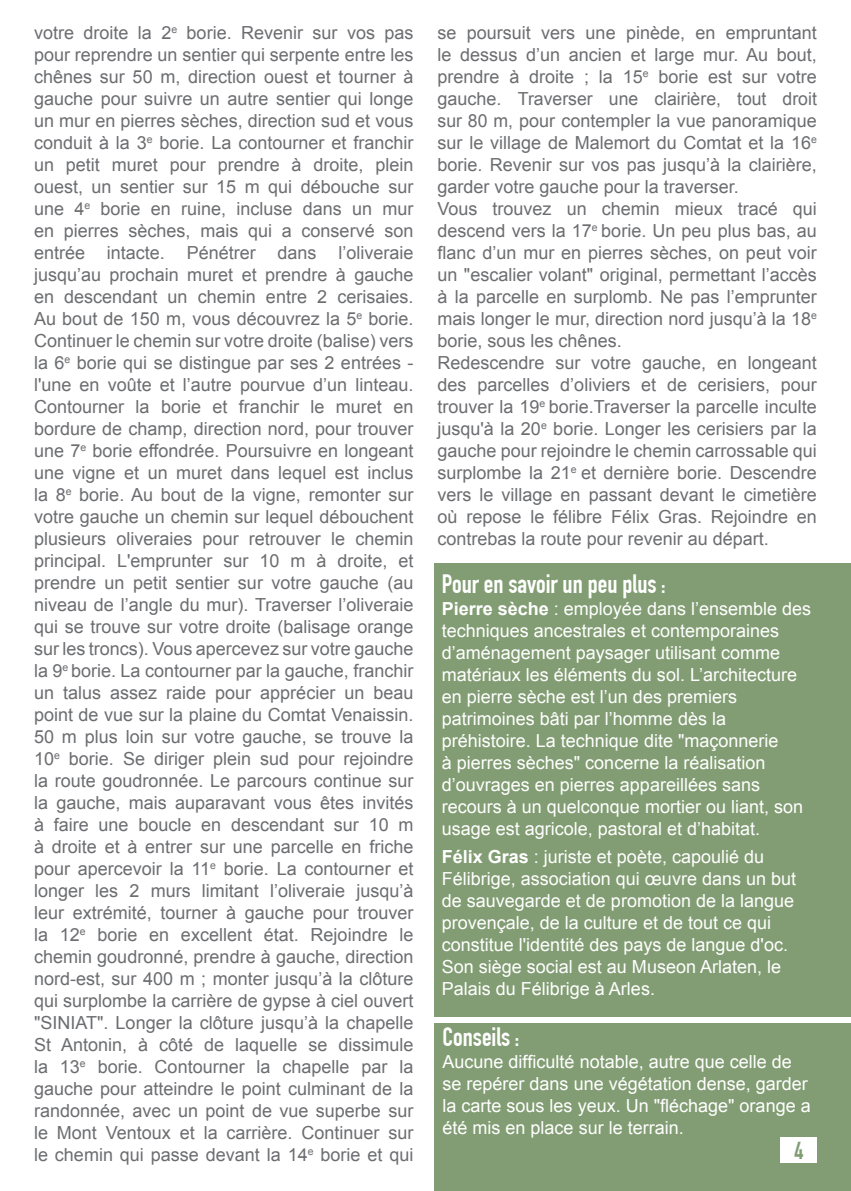
<style>
.page{position:relative;width:851px;height:1191px;background:#fff}
.page>*{position:absolute;margin:0;border:0;box-sizing:border-box;transform-origin:0 0}
.t1{font:700 26px "DIN Condensed";color:#fff}
.t2{font:700 24px "DIN Condensed";color:#829d73}
.t3{font:18px/22px "Arial";color:#6c6d70;text-align:justify}
.t4{font:18px/22px "Arial";color:#fff}
.s1{font-size:24px}
.s2{font-weight:700}
</style>
<div class="page">
<div style="left:434px;top:1023px;width:416px;height:168px;background:#829d73"></div>
<div style="left:434px;top:564px;width:416px;height:453px;background:#829d73"></div>
<div style="left:780px;top:1137px;width:36px;height:25px;background:#fff"></div>
<p class="t3" style="left:34px;top:21px;width:381px">votre droite la 2<sup>e</sup> borie. Revenir sur vos pas pour reprendre un sentier qui serpente entre les chênes sur 50 m, direction ouest et tourner à gauche pour suivre un autre sentier qui longe un mur en pierres sèches, direction sud et vous conduit à la 3<sup>e</sup> borie. La contourner et franchir un petit muret pour prendre à droite, plein ouest, un sentier sur 15 m qui débouche sur une 4<sup>e</sup> borie en ruine, incluse dans un mur en pierres sèches, mais qui a conservé son entrée intacte. Pénétrer dans l’oliveraie jusqu’au prochain muret et prendre à gauche en descendant un chemin entre 2 cerisaies.<br>Au bout de 150 m, vous découvrez la 5<sup>e</sup> borie.<br>Continuer le chemin sur votre droite (balise) vers la 6<sup>e</sup> borie qui se distingue par ses 2 entrées - l'une en voûte et l’autre pourvue d’un linteau.<br>Contourner la borie et franchir le muret en bordure de champ, direction nord, pour trouver une 7<sup>e</sup> borie effondrée. Poursuivre en longeant une vigne et un muret dans lequel est inclus la 8<sup>e</sup> borie. Au bout de la vigne, remonter sur votre gauche un chemin sur lequel débouchent plusieurs oliveraies pour retrouver le chemin principal. L'emprunter sur 10 m à droite, et prendre un petit sentier sur votre gauche (au niveau de l’angle du mur). Traverser l’oliveraie qui se trouve sur votre droite (balisage orange sur les troncs). Vous apercevez sur votre gauche la 9<sup>e</sup> borie. La contourner par la gauche, franchir un talus assez raide pour apprécier un beau point de vue sur la plaine du Comtat Venaissin.<br>50 m plus loin sur votre gauche, se trouve la 10<sup>e</sup> borie. Se diriger plein sud pour rejoindre la route goudronnée. Le parcours continue sur la gauche, mais auparavant vous êtes invités à faire une boucle en descendant sur 10 m à droite et à entrer sur une parcelle en friche pour apercevoir la 11<sup>e</sup> borie. La contourner et longer les 2 murs limitant l’oliveraie jusqu’à leur extrémité, tourner à gauche pour trouver la 12<sup>e</sup> borie en excellent état. Rejoindre le chemin goudronné, prendre à gauche, direction nord-est, sur 400 m ; monter jusqu’à la clôture qui surplombe la carrière de gypse à ciel ouvert "SINIAT". Longer la clôture jusqu’à la chapelle St Antonin, à côté de laquelle se dissimule la 13<sup>e</sup> borie. Contourner la chapelle par la gauche pour atteindre le point culminant de la randonnée, avec un point de vue superbe sur le Mont Ventoux et la carrière. Continuer sur le chemin qui passe devant la 14<sup>e</sup> borie et qui</p>
<p class="t3" style="left:437px;top:21px;width:381px">se poursuit vers une pinède, en empruntant le dessus d’un ancien et large mur. Au bout, prendre à droite ; la 15<sup>e</sup> borie est sur votre gauche. Traverser une clairière, tout droit sur 80 m, pour contempler la vue panoramique sur le village de Malemort du Comtat et la 16<sup>e </sup>borie. Revenir sur vos pas jusqu’à la clairière, garder votre gauche pour la traverser.</p>
<p class="t3" style="left:437px;top:197px;width:381px">Vous trouvez un chemin mieux tracé qui descend vers la 17<sup>e</sup> borie. Un peu plus bas, au flanc d’un mur en pierres sèches, on peut voir un "escalier volant" original, permettant l’accès à la parcelle en surplomb. Ne pas l’emprunter mais longer le mur, direction nord jusqu’à la 18<sup>e </sup>borie, sous les chênes.</p>
<p class="t3" style="left:437px;top:351px;width:381px">Redescendre sur votre gauche, en longeant des parcelles d’oliviers et de cerisiers, pour trouver la 19<sup>e</sup> borie.Traverser la parcelle inculte jusqu'à la 20<sup>e</sup> borie. Longer les cerisiers par la gauche pour rejoindre le chemin carrossable qui surplombe la 21<sup>e</sup> et dernière borie. Descendre vers le village en passant devant le cimetière où repose le félibre Félix Gras. Rejoindre en contrebas la route pour revenir au départ.</p>
<p class="t1" style="left:441px;top:569px;width:225px">Pour en savoir un peu plus <span class="s1">:</span></p>
<p class="t4" style="left:441px;top:598px;width:371px"><span class="s2">Pierre sèche</span> : employée dans l’ensemble des techniques ancestrales et contemporaines d’aménagement paysager utilisant comme matériaux les éléments du sol. L’architecture en pierre sèche est l’un des premiers patrimoines bâti par l’homme dès la préhistoire. La technique dite "maçonnerie<br>à pierres sèches" concerne la réalisation d’ouvrages en pierres appareillées sans recours à un quelconque mortier ou liant, son usage est agricole, pastoral et d’habitat.</p>
<p class="t4" style="left:441px;top:846px;width:356px"><span class="s2">Félix Gras</span> : juriste et poète, capoulié du Félibrige, association qui œuvre dans un but de sauvegarde et de promotion de la langue provençale, de la culture et de tout ce qui constitue l'identité des pays de langue d'oc.<br>Son siège social est au Museon Arlaten, le Palais du Félibrige à Arles.</p>
<p class="t1" style="left:442px;top:1021px;width:78px">Conseils <span class="s1">:</span></p>
<p class="t4" style="left:442px;top:1050px;width:369px">Aucune difficulté notable, autre que celle de se repérer dans une végétation dense, garder la carte sous les yeux. Un "fléchage" orange a été mis en place sur le terrain.</p>
<p class="t2" style="left:794px;top:1136px;width:10px">4</p>
</div>
